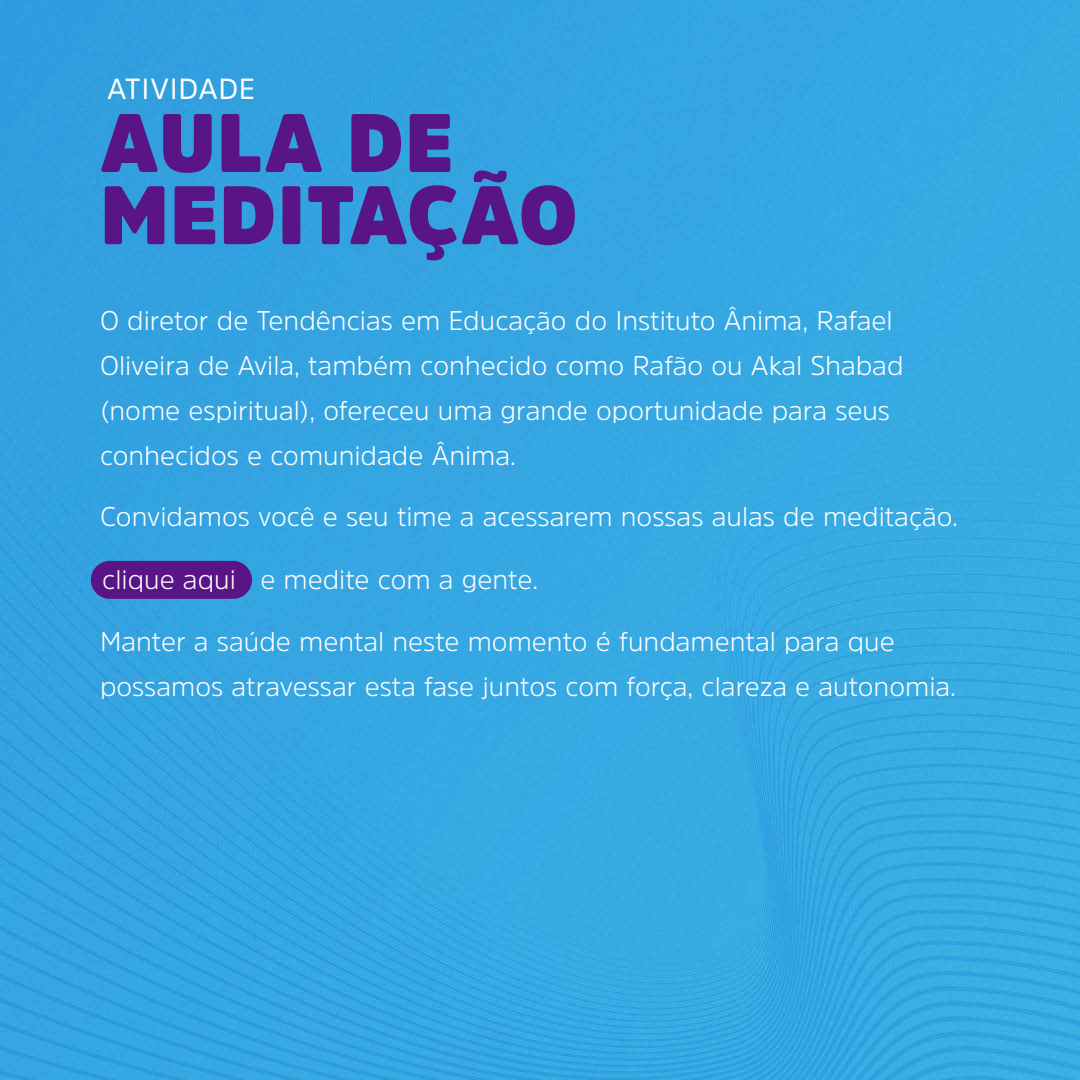
<style>
.page{position:relative;width:1080px;height:1080px;background:#35a6e2}
.page>*{position:absolute;margin:0;border:0;box-sizing:border-box;transform-origin:0 0}
.t1{font:900 81.9px/72.2px "Amsi Pro";letter-spacing:.02em;color:#591586}
.t2{font:29.1px "Amsi Pro";letter-spacing:.02em;color:#fff}
.t3{font:300 27px/45.2px "Amsi Pro";color:#fff}
</style>
<div class="page">
<div style="left:91px;top:561px;width:161px;height:38px;background:#591586;border-radius:19px"></div>
<p class="t2" style="left:107px;top:68px;width:149px">ATIVIDADE</p>
<h1 class="t1" style="left:101px;top:107px;width:479px">AULA DE<br>MEDITAÇÃO</h1>
<p class="t3" style="left:100px;top:297px;width:805px">O diretor de Tendências em Educação do Instituto Ânima, Rafael Oliveira de Avila, também conhecido como Rafão ou Akal Shabad (nome espiritual), ofereceu uma grande oportunidade para seus conhecidos e comunidade Ânima.</p>
<p class="t3" style="left:100px;top:493px;width:860px">Convidamos você e seu time a acessarem nossas aulas de meditação.</p>
<p class="t3" style="left:102px;top:557px;width:437px">clique aqui e medite com a gente.</p>
<p class="t3" style="left:100px;top:618px;width:858px">Manter a saúde mental neste momento é fundamental para que possamos atravessar esta fase juntos com força, clareza e autonomia.</p>
</div>
